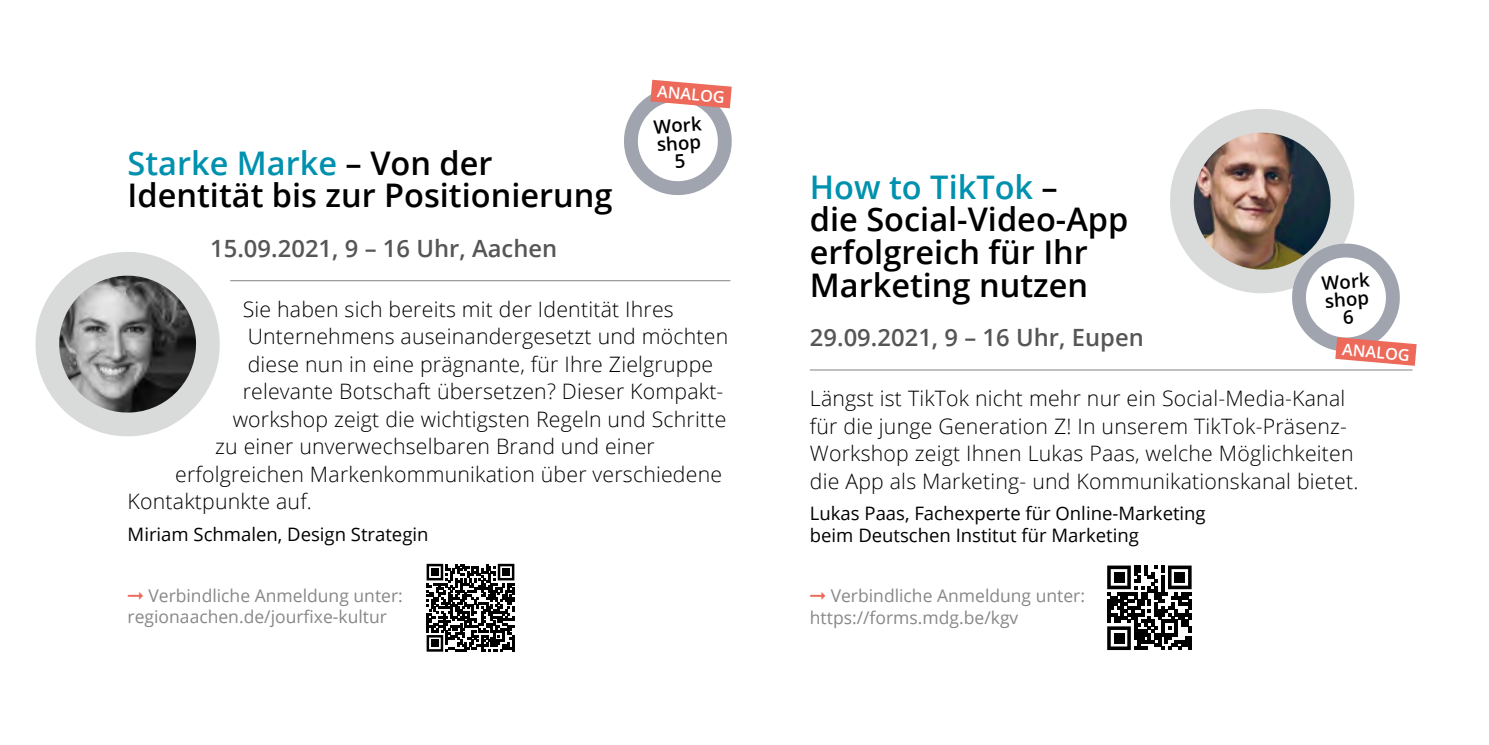
<style>
.page{position:relative;width:1489px;height:745px;background:#fff}
.page>*{position:absolute;margin:0;border:0;box-sizing:border-box;transform-origin:0 0}
.Titel_WS{font:600 32.5px/32.5px "Open Sans";color:#000}
.Datum{font:600 23.75px "Open Sans";color:#565655}
.fließ_9_10_open{font:300 21.25px/27.5px "Open Sans";letter-spacing:.01em;color:#000}
.Datum-2{font:600 18.75px "Open Sans";color:#000}
._7_5{font:18.5px/21.5px "Open Sans";color:#000}
._7_5-2{font:17.5px/21.5px "Open Sans";color:#868786}
.Datum-3{font:600 16.25px "Open Sans";color:#fff}
.s1{color:#0091ae}
.s2{color:#ed695a}
</style>
<div class="page">
<hr style="left:230px;top:280px;width:500px;height:1px;background:#9c9c9d">
<svg style="left:35px;top:252px;width:185px;height:184px"></svg>
<hr style="left:809px;top:369px;width:603px;height:1px;background:#9c9c9d">
<svg style="left:1107px;top:565px;width:84px;height:84px"></svg>
<div style="left:1113px;top:572px;width:10px;height:10px;background:#000"></div>
<div style="left:1174px;top:572px;width:10px;height:10px;background:#000"></div>
<div style="left:1113px;top:632px;width:10px;height:11px;background:#000"></div>
<svg style="left:426px;top:563px;width:88px;height:88px"></svg>
<div style="left:431px;top:568px;width:7px;height:7px;background:#000"></div>
<div style="left:502px;top:568px;width:7px;height:7px;background:#000"></div>
<div style="left:431px;top:639px;width:7px;height:7px;background:#000"></div>
<svg style="left:624px;top:80px;width:108px;height:115px"></svg>
<svg style="left:1170px;top:109px;width:246px;height:256px"></svg>
<p class="Titel_WS" style="left:128px;top:146px;width:486px"><span class="s1">Starke Marke</span> – Von der<br>Identität bis zur Positionierung</p>
<p class="Datum" style="left:210px;top:232px;width:349px">15.09.2021, 9 – 16 Uhr, Aachen</p>
<p class="Datum-3" style="left:658px;top:80px;width:69px;rotate:5deg">ANALOG</p>
<p class="Datum-2" style="left:652px;top:114px;width:49px;rotate:-4deg">Work</p>
<p class="Datum-2" style="left:656px;top:131px;width:46px;rotate:-4deg">shop</p>
<p class="fließ_9_10_open" style="left:243px;top:294px;width:432px">Sie haben sich bereits mit der Identität Ihres</p>
<p class="fließ_9_10_open" style="left:248px;top:322px;width:482px">Unternehmens auseinandergesetzt und möchten</p>
<p class="fließ_9_10_open" style="left:248px;top:349px;width:467px">diese nun in eine prägnante, für Ihre Zielgruppe</p>
<p class="fließ_9_10_open" style="left:243px;top:377px;width:482px">relevante Botschaft übersetzen? Dieser Kompakt-</p>
<p class="fließ_9_10_open" style="left:233px;top:404px;width:495px">workshop zeigt die wichtigsten Regeln und Schritte</p>
<p class="fließ_9_10_open" style="left:215px;top:432px;width:441px">zu einer unverwechselbaren Brand und einer</p>
<p class="fließ_9_10_open" style="left:175px;top:459px;width:548px">erfolgreichen Markenkommunikation über verschiedene</p>
<p class="fließ_9_10_open" style="left:128px;top:487px;width:186px">Kontaktpunkte auf.</p>
<p class="_7_5" style="left:128px;top:522px;width:302px">Miriam Schmalen, Design Strategin</p>
<p class="_7_5-2" style="left:128px;top:583px;width:277px"><span class="s2">➞</span> Verbindliche Anmeldung unter: regionaachen.de/jourfixe-kultur</p>
<p class="Titel_WS" style="left:809px;top:170px;width:320px"><span class="s1">How to TikTok</span> –<br>die Social-Video-App erfolgreich für Ihr<br>Marketing nutzen</p>
<p class="Datum" style="left:809px;top:321px;width:335px">29.09.2021, 9 – 16 Uhr, Eupen</p>
<p class="fließ_9_10_open" style="left:809px;top:384px;width:550px">Längst ist TikTok nicht mehr nur ein Social-Media-Kanal für die junge Generation Z! In unserem TikTok-Präsenz-Workshop zeigt Ihnen Lukas Paas, welche Möglichkeiten die App als Marketing- und Kommunikationskanal bietet.</p>
<p class="_7_5" style="left:809px;top:502px;width:397px">Lukas Paas, Fachexperte für Online-Marketing beim Deutschen Institut für Marketing</p>
<p class="Datum-2" style="left:1320px;top:270px;width:49px;rotate:-4deg">Work</p>
<p class="Datum-2" style="left:1323px;top:288px;width:46px;rotate:-4deg">shop</p>
<p class="Datum-3" style="left:1342px;top:337px;width:69px;rotate:5deg">ANALOG</p>
<p class="_7_5-2" style="left:809px;top:584px;width:277px"><span class="s2">➞</span> Verbindliche Anmeldung unter: https://forms.mdg.be/kgv</p>
</div>
